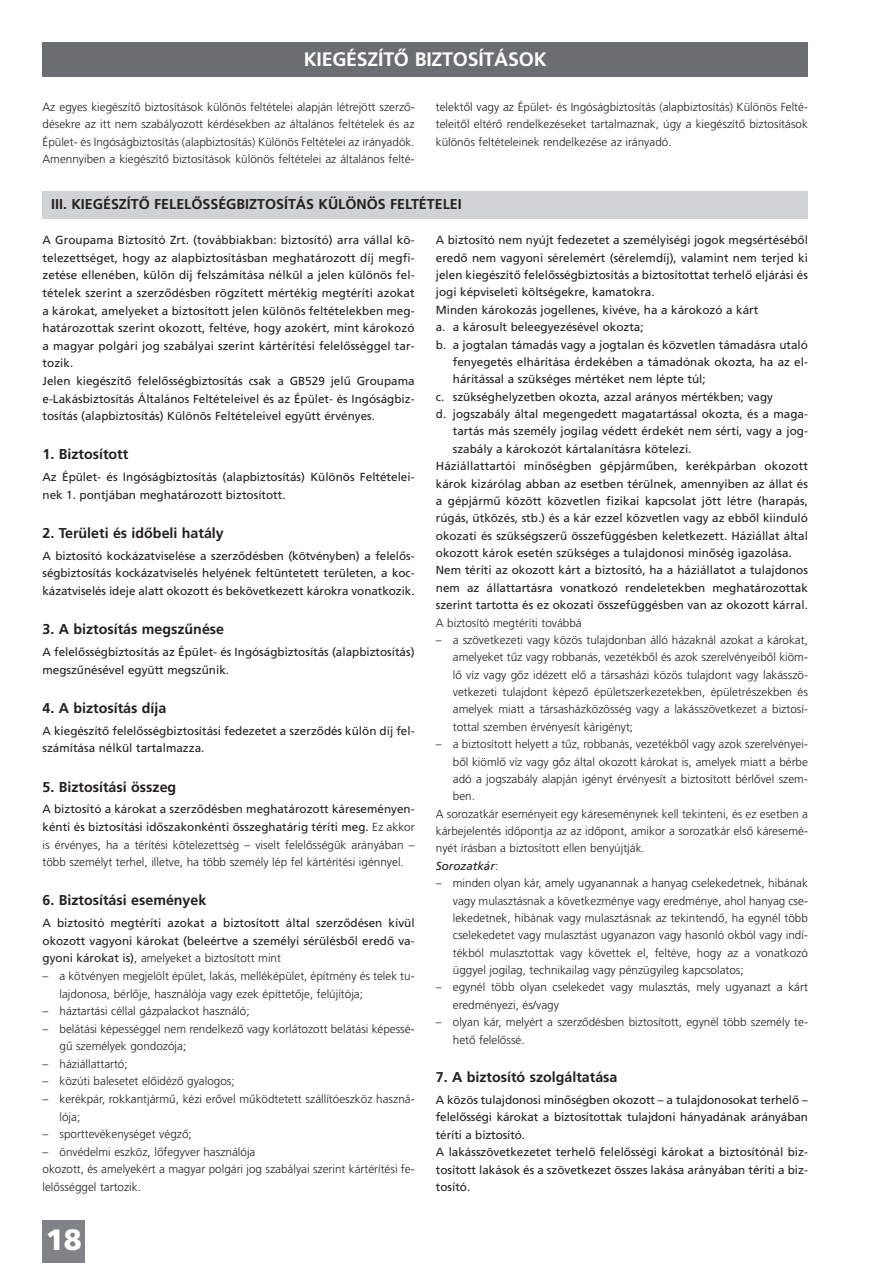
<style>
.page{position:relative;width:893px;height:1263px;background:#fff}
.page>*{position:absolute;margin:0;border:0;box-sizing:border-box;transform-origin:0 0}
.t1{font:700 29.4px "Frutiger M";color:#fff}
.t2{font:19.5px "Frutiger M Medium";letter-spacing:-.01em;color:#fff}
.t3{font:14.25px "Frutiger M Medium";color:#231f20}
.t4{font:11.7px/17.5px "Frutiger M";color:#231f20}
.t5{font:11.7px/17.4px "Frutiger M Light";color:#231f20}
.t6{font:italic 11.7px "Frutiger M";color:#231f20}
.s1{font-family:"Frutiger M Light"}
.s2{font-family:"Frutiger M"}
.s3{font-family:"Frutiger M Light";font-style:normal}
</style>
<div class="page">
<div style="left:43px;top:1220px;width:42px;height:43px;background:#808285"></div>
<div style="left:43px;top:43px;width:765px;height:34px;background:#6c6d70"></div>
<div style="left:43px;top:191px;width:765px;height:28px;background:#d1d2d4"></div>
<h2 class="t2" style="left:304px;top:52px;width:244px">KIEGÉSZÍTŐ BIZTOSÍTÁSOK</h2>
<p class="t5" style="left:43px;top:99px;width:374px;text-align:justify">Az egyes kiegészítő biztosítások különös feltételei alapján létrejött szerző&shy;désekre az itt nem szabályozott kérdésekben az általános feltételek és az Épület- és Ingóságbiztosítás (alapbiztosítás) Különös Feltételei az irányadók.<br>Amennyiben a kiegészítő biztosítások különös feltételei az általános felté-</p>
<p class="t5" style="left:436px;top:99px;width:374px;text-align:justify">telektől vagy az Épület- és Ingóságbiztosítás (alapbiztosítás) Különös Felté&shy;teleitől eltérő rendelkezéseket tartalmaznak, úgy a kiegészítő biztosítások különös feltételeinek rendelkezése az irányadó.</p>
<p class="t3" style="left:51px;top:198px;width:412px">III. KIEGÉSZÍTŐ FELELŐSSÉGBIZTOSÍTÁS KÜLÖNÖS FELTÉTELEI</p>
<p class="t4" style="left:43px;top:232px;width:374px">A Groupama Biztosító Zrt. (továbbiakban: biztosító) arra vállal kö&shy;telezettséget, hogy az alapbiztosításban meghatározott díj megfi&shy;zetése ellenében, külön díj felszámítása nélkül a jelen különös fel&shy;tételek szerint a szerződésben rögzített mértékig megtéríti azokat a károkat, amelyeket a biztosított jelen különös feltételekben meg&shy;határozottak szerint okozott, feltéve, hogy azokért, mint károkozó a magyar polgári jog szabályai szerint kártérítési felelősséggel tar&shy;tozik.<br>Jelen kiegészítő felelősségbiztosítás csak a GB529 jelű Groupama e-Lakásbiztosítás Általános Feltételeivel és az Épület- és Ingóságbiz&shy;tosítás (alapbiztosítás) Különös Feltételeivel együtt érvényes.</p>
<p class="t3" style="left:43px;top:449px;width:87px">1. Biztosított</p>
<p class="t4" style="left:43px;top:469px;width:374px">Az Épület- és Ingóságbiztosítás (alapbiztosítás) Különös Feltételei&shy;nek 1. pontjában meghatározott biztosított.</p>
<p class="t3" style="left:43px;top:527px;width:183px">2. Területi és időbeli hatály</p>
<p class="t4" style="left:43px;top:548px;width:374px;text-align:justify">A biztosító kockázatviselése a szerződésben (kötvényben) a felelős&shy;ségbiztosítás kockázatviselés helyének feltüntetett területen, a koc&shy;kázatviselés ideje alatt okozott és bekövetkezett károkra vonatkozik.</p>
<p class="t3" style="left:43px;top:624px;width:183px">3. A biztosítás megszűnése</p>
<p class="t4" style="left:43px;top:644px;width:374px">A felelősségbiztosítás az Épület- és Ingóságbiztosítás (alapbiztosítás) megszűnésével együtt megszűnik.</p>
<p class="t3" style="left:43px;top:702px;width:125px">4. A biztosítás díja</p>
<p class="t4" style="left:43px;top:723px;width:374px">A kiegészítő felelősségbiztosítási fedezetet a szerződés külön díj fel&shy;számítása nélkül tartalmazza.</p>
<p class="t3" style="left:43px;top:781px;width:135px">5. Biztosítási összeg</p>
<p class="t4" style="left:43px;top:801px;width:374px">A biztosító a károkat a szerződésben meghatározott káreseményen&shy;kénti és biztosítási időszakonkénti összeghatárig téríti meg. <span class="s1">Ez akkor</span></p>
<p class="t5" style="left:43px;top:837px;width:374px">is érvényes, ha a térítési kötelezettség – viselt felelősségük arányában – több személyt terhel, illetve, ha több személy lép fel kártérítési igénnyel.</p>
<p class="t3" style="left:43px;top:895px;width:165px">6. Biztosítási események</p>
<p class="t4" style="left:43px;top:915px;width:374px">A biztosító megtéríti azokat a biztosított által szerződésen kívül okozott vagyoni károkat (beleértve a személyi sérülésből eredő va-</p>
<p class="t5" style="left:43px;top:950px;width:240px"><span class="s2">gyoni károkat is)</span>, amelyeket a biztosított mint</p>
<p class="t5" style="left:60px;top:968px;width:357px;text-indent:-17px">– a kötvényen megjelölt épület, lakás, melléképület, építmény és telek tu&shy;lajdonosa, bérlője, használója vagy ezek építtetője, felújítója;</p>
<p class="t5" style="left:43px;top:1003px;width:209px">– háztartási céllal gázpalackot használó;</p>
<p class="t5" style="left:60px;top:1021px;width:357px;text-indent:-17px">– belátási képességgel nem rendelkező vagy korlátozott belátási képessé&shy;gű személyek gondozója;</p>
<p class="t5" style="left:43px;top:1056px;width:87px">– háziállattartó;</p>
<p class="t5" style="left:43px;top:1073px;width:194px">– közúti balesetet előidéző gyalogos;</p>
<p class="t5" style="left:60px;top:1091px;width:357px;text-indent:-17px">– kerékpár, rokkantjármű, kézi erővel működtetett szállítóeszköz haszná&shy;lója;</p>
<p class="t5" style="left:43px;top:1126px;width:151px">– sporttevékenységet végző;</p>
<p class="t5" style="left:43px;top:1144px;width:374px">– önvédelmi eszköz, lőfegyver használója<br>okozott, és amelyekért a magyar polgári jog szabályai szerint kártérítési fe&shy;lelősséggel tartozik.</p>
<p class="t4" style="left:436px;top:232px;width:374px">A biztosító nem nyújt fedezetet a személyiségi jogok megsértéséből</p>
<p class="t4" style="left:436px;top:250px;width:374px">eredő nem vagyoni sérelemért (sérelemdíj), valamint nem terjed ki</p>
<p class="t4" style="left:436px;top:267px;width:374px">jelen kiegészítő felelősségbiztosítás a biztosítottat terhelő eljárási és</p>
<p class="t4" style="left:436px;top:284px;width:220px">jogi képviseleti költségekre, kamatokra.</p>
<p class="t4" style="left:436px;top:302px;width:324px">Minden károkozás jogellenes, kivéve, ha a károkozó a kárt</p>
<p class="t4" style="left:436px;top:319px;width:209px">a. a károsult beleegyezésével okozta;</p>
<p class="t4" style="left:436px;top:337px;width:374px">b. a jogtalan támadás vagy a jogtalan és közvetlen támadásra utaló</p>
<p class="t4" style="left:453px;top:354px;width:357px">fenyegetés elhárítása érdekében a támadónak okozta, ha az el-</p>
<p class="t4" style="left:453px;top:371px;width:254px">hárítással a szükséges mértéket nem lépte túl;</p>
<p class="t4" style="left:436px;top:389px;width:339px">c. szükséghelyzetben okozta, azzal arányos mértékben; vagy</p>
<p class="t4" style="left:436px;top:406px;width:374px">d. jogszabály által megengedett magatartással okozta, és a maga-</p>
<p class="t4" style="left:453px;top:423px;width:357px">tartás más személy jogilag védett érdekét nem sérti, vagy a jog-</p>
<p class="t4" style="left:453px;top:441px;width:240px">szabály a károkozót kártalanításra kötelezi.</p>
<p class="t4" style="left:436px;top:458px;width:374px">Háziállattartói minőségben gépjárműben, kerékpárban okozott</p>
<p class="t4" style="left:436px;top:476px;width:374px">károk kizárólag abban az esetben térülnek, amennyiben az állat és</p>
<p class="t4" style="left:436px;top:493px;width:374px">a gépjármű között közvetlen fizikai kapcsolat jött létre (harapás,</p>
<p class="t4" style="left:436px;top:510px;width:374px">rúgás, ütközés, stb.) és a kár ezzel közvetlen vagy az ebből kiinduló</p>
<p class="t4" style="left:436px;top:528px;width:374px">okozati és szükségszerű összefüggésben keletkezett. Háziállat által</p>
<p class="t4" style="left:436px;top:545px;width:357px">okozott károk esetén szükséges a tulajdonosi minőség igazolása.</p>
<p class="t4" style="left:436px;top:562px;width:374px">Nem téríti az okozott kárt a biztosító, ha a háziállatot a tulajdonos</p>
<p class="t4" style="left:436px;top:580px;width:374px">nem az állattartásra vonatkozó rendeletekben meghatározottak</p>
<p class="t4" style="left:436px;top:597px;width:374px">szerint tartotta és ez okozati összefüggésben van az okozott kárral.</p>
<p class="t5" style="left:436px;top:615px;width:147px">A biztosító megtéríti továbbá</p>
<p class="t5" style="left:453px;top:632px;width:357px;text-align:justify;text-indent:-17px">– a szövetkezeti vagy közös tulajdonban álló házaknál azokat a károkat, amelyeket tűz vagy robbanás, vezetékből és azok szerelvényeiből kiöm&shy;lő víz vagy gőz idézett elő a társasházi közös tulajdont vagy lakásszö&shy;vetkezeti tulajdont képező épületszerkezetekben, épületrészekben és amelyek miatt a társasházközösség vagy a lakásszövetkezet a biztosí&shy;tottal szemben érvényesít kárigényt;</p>
<p class="t5" style="left:436px;top:736px;width:374px">– a biztosított helyett a tűz, robbanás, vezetékből vagy azok szerelvényei-</p>
<p class="t5" style="left:453px;top:754px;width:357px">ből kiömlő víz vagy gőz által okozott károkat is, amelyek miatt a bérbe</p>
<p class="t5" style="left:453px;top:771px;width:357px">adó a jogszabály alapján igényt érvényesít a biztosított bérlővel szem-</p>
<p class="t5" style="left:453px;top:788px;width:24px">ben.</p>
<p class="t5" style="left:436px;top:806px;width:374px">A sorozatkár eseményeit egy káreseménynek kell tekinteni, és ez esetben a</p>
<p class="t5" style="left:436px;top:823px;width:374px">kárbejelentés időpontja az az időpont, amikor a sorozatkár első káresemé-</p>
<p class="t5" style="left:436px;top:840px;width:210px">nyét írásban a biztosított ellen benyújtják.</p>
<p class="t6" style="left:436px;top:861px;width:64px">Sorozatkár<span class="s3">:</span></p>
<p class="t5" style="left:453px;top:875px;width:357px;text-align:justify;text-indent:-17px">– minden olyan kár, amely ugyanannak a hanyag cselekedetnek, hibának vagy mulasztásnak a következménye vagy eredménye, ahol hanyag cse&shy;lekedetnek, hibának vagy mulasztásnak az tekintendő, ha egynél több cselekedetet vagy mulasztást ugyanazon vagy hasonló okból vagy indí&shy;tékból mulasztottak vagy követtek el, feltéve, hogy az a vonatkozó üggyel jogilag, technikailag vagy pénzügyileg kapcsolatos;</p>
<p class="t5" style="left:453px;top:979px;width:357px;text-indent:-17px">– egynél több olyan cselekedet vagy mulasztás, mely ugyanazt a kárt eredményezi, és/vagy</p>
<p class="t5" style="left:453px;top:1014px;width:357px;text-indent:-17px">– olyan kár, melyért a szerződésben biztosított, egynél több személy te&shy;hető felelőssé.</p>
<p class="t3" style="left:436px;top:1072px;width:183px">7. A biztosító szolgáltatása</p>
<p class="t4" style="left:436px;top:1092px;width:374px">A közös tulajdonosi minőségben okozott – a tulajdonosokat terhelő – felelősségi károkat a biztosítottak tulajdoni hányadának arányában téríti a biztosító.<br>A lakásszövetkezetet terhelő felelősségi károkat a biztosítónál biz&shy;tosított lakások és a szövetkezet összes lakása arányában téríti a biz&shy;tosító.</p>
<h1 class="t1" style="left:46px;top:1227px;width:38px">18</h1>
</div>
